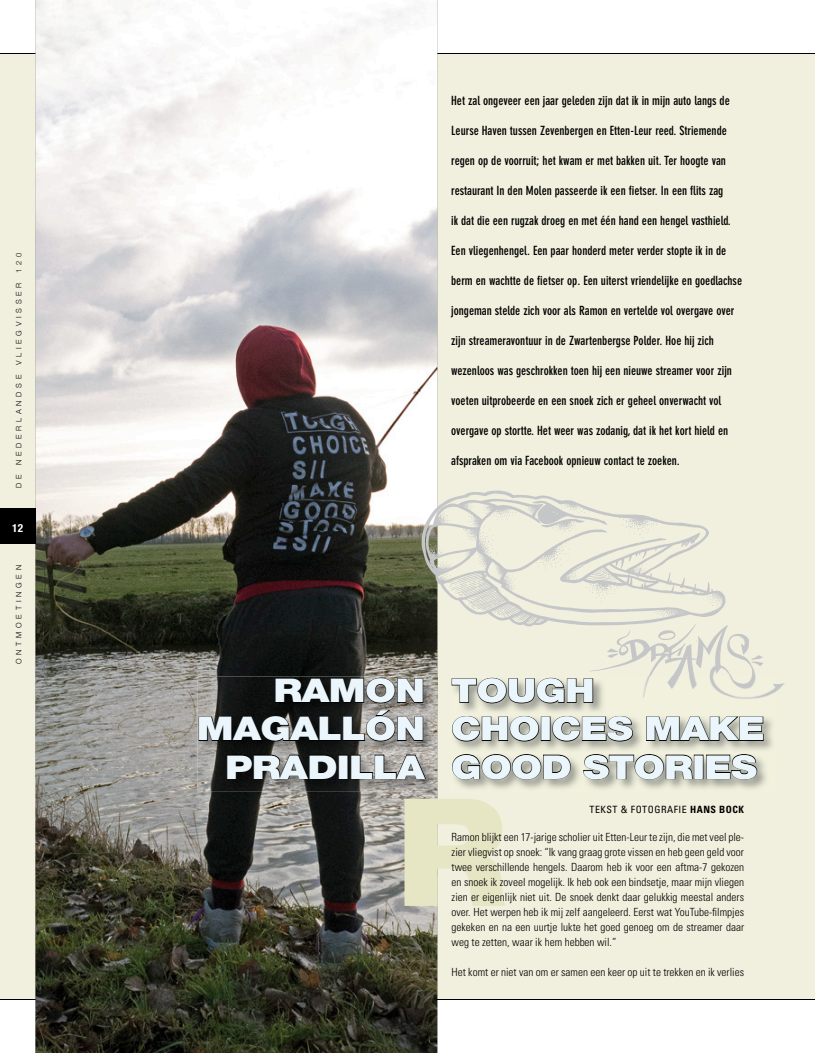
<style>
.page{position:relative;width:815px;height:1053px;background:#fff}
.page>*{position:absolute;margin:0;border:0;box-sizing:border-box;transform-origin:0 0}
.t1{font:900 150px "Helvetica Neue";color:#e7e6c4}
.t2{font:900 32.62px/38.1px "Helvetica Neue";letter-spacing:-.02em;color:#ebf6fc;scale:1.19 1}
.t3{font:700 condensed 12.5px "DIN Neuzeit Grotesk";color:#000}
.t4{font:300 condensed 11.25px/15px "Univers";color:#000;text-align:justify}
.t5{font:700 condensed 11.25px "Helvetica Neue";color:#fff}
.t6{font:condensed 10px "Univers";letter-spacing:.05em;color:#000}
.t7{font:300 7.5px "Helvetica Neue";letter-spacing:.5em;color:#000}
.s1{font-weight:700}
</style>
<div class="page">
<div style="left:0;top:53px;width:815px;height:946px;background:#f1f0de"></div>
<hr style="left:0;top:53px;width:815px;height:1px;background:#000">
<hr style="left:0;top:999px;width:815px;height:1px;background:#000">
<img style="left:36px;top:0;width:401px;height:1052px">
<hr style="left:437px;top:0;width:1px;height:1052px;background:#000">
<hr style="left:35px;top:0;width:1px;height:1052px;background:#000">
<div style="left:0;top:508px;width:35px;height:36px;background:#000"></div>
<img style="left:407px;top:478px;width:378px;height:232px">
<img style="left:451px;top:676px;width:325px;height:113px">
<svg style="left:451px;top:677px;width:143px;height:26px"></svg>
<svg style="left:451px;top:715px;width:89px;height:27px"></svg>
<div style="left:541px;top:716px;width:10px;height:25px;border:1px solid #000"></div>
<svg style="left:552px;top:715px;width:82px;height:27px;background:#9b9b90"></svg>
<svg style="left:646px;top:716px;width:118px;height:25px;background:#98998e"></svg>
<svg style="left:451px;top:753px;width:120px;height:27px"></svg>
<svg style="left:583px;top:753px;width:112px;height:27px"></svg>
<div style="left:694px;top:754px;width:9px;height:25px;border:1px solid #000"></div>
<svg style="left:705px;top:753px;width:53px;height:27px"></svg>
<img style="left:198px;top:676px;width:239px;height:115px">
<img style="left:407px;top:676px;width:30px;height:34px">
<svg style="left:275px;top:677px;width:149px;height:26px;background:#353533"></svg>
<svg style="left:198px;top:709px;width:226px;height:33px;background:#3c3d3a"></svg>
<svg style="left:226px;top:754px;width:111px;height:25px;background:#2b2c2a"></svg>
<div style="left:339px;top:754px;width:9px;height:25px;border:1px solid #000"></div>
<svg style="left:350px;top:754px;width:77px;height:25px;background:#7b7975"></svg>
<p class="t7" style="left:13px;top:273px;width:22px;rotate:-90deg">120</p>
<p class="t7" style="left:13px;top:365px;width:84px;rotate:-90deg">VLIEGVISSER</p>
<p class="t7" style="left:13px;top:465px;width:92px;rotate:-90deg">NEDERLANDSE</p>
<p class="t7" style="left:13px;top:488px;width:15px;rotate:-90deg">D E</p>
<p class="t5" style="left:12px;top:518px;width:12px">12</p>
<p class="t7" style="left:13px;top:664px;width:100px;rotate:-90deg">ONTMOETINGEN</p>
<p class="t3" style="left:451px;top:93px;width:280px">Het zal ongeveer een jaar geleden zijn dat ik in mijn auto langs de</p>
<p class="t3" style="left:451px;top:123px;width:277px">Leurse Haven tussen Zevenbergen en Etten-Leur reed. Striemende</p>
<p class="t3" style="left:451px;top:153px;width:276px">regen op de voorruit; het kwam er met bakken uit. Ter hoogte van</p>
<p class="t3" style="left:451px;top:183px;width:274px">restaurant In den Molen passeerde ik een fietser. In een flits zag</p>
<p class="t3" style="left:451px;top:213px;width:281px">ik dat die een rugzak droeg en met één hand een hengel vasthield.</p>
<p class="t3" style="left:451px;top:243px;width:277px">Een vliegenhengel. Een paar honderd meter verder stopte ik in de</p>
<p class="t3" style="left:451px;top:273px;width:292px">berm en wachtte de fietser op. Een uiterst vriendelijke en goedlachse</p>
<p class="t3" style="left:451px;top:303px;width:285px">jongeman stelde zich voor als Ramon en vertelde vol overgave over</p>
<p class="t3" style="left:451px;top:333px;width:264px">zijn streameravontuur in de Zwartenbergse Polder. Hoe hij zich</p>
<p class="t3" style="left:451px;top:363px;width:282px">wezenloos was geschrokken toen hij een nieuwe streamer voor zijn</p>
<p class="t3" style="left:451px;top:393px;width:272px">voeten uitprobeerde en een snoek zich er geheel onverwacht vol</p>
<p class="t3" style="left:451px;top:423px;width:278px">overgave op stortte. Het weer was zodanig, dat ik het kort hield en</p>
<p class="t3" style="left:451px;top:453px;width:230px">afspraken om via Facebook opnieuw contact te zoeken.</p>
<h2 class="t2" style="left:197px;top:671px;width:193px;text-align:right">RAMON<br>MAGALLÓN<br>PRADILLA</h2>
<h1 class="t1" style="left:396px;top:762px;width:113px">R</h1>
<h2 class="t2" style="left:451px;top:671px;width:265px">TOUGH<br>CHOICES MAKE<br>GOOD STORIES</h2>
<p class="t6" style="left:589px;top:803px;width:156px">TEKST &amp; FOTOGRAFIE <span class="s1">HANS BOCK</span></p>
<p class="t4" style="left:452px;top:828px;width:294px">Ramon blijkt een 17-jarige scholier uit Etten-Leur te zijn, die met veel ple&shy;zier vliegvist op snoek: “Ik vang graag grote vissen en heb geen geld voor twee verschillende hengels. Daarom heb ik voor een aftma-7 gekozen en snoek ik zoveel mogelijk. Ik heb ook een bindsetje, maar mijn vliegen zien er eigenlijk niet uit. De snoek denkt daar gelukkig meestal anders over. Het werpen heb ik mij zelf aangeleerd. Eerst wat YouTube-filmpjes gekeken en na een uurtje lukte het goed genoeg om de streamer daar weg te zetten, waar ik hem hebben wil.”</p>
<p class="t4" style="left:452px;top:963px;width:294px">Het komt er niet van om er samen een keer op uit te trekken en ik verlies</p>
</div>
